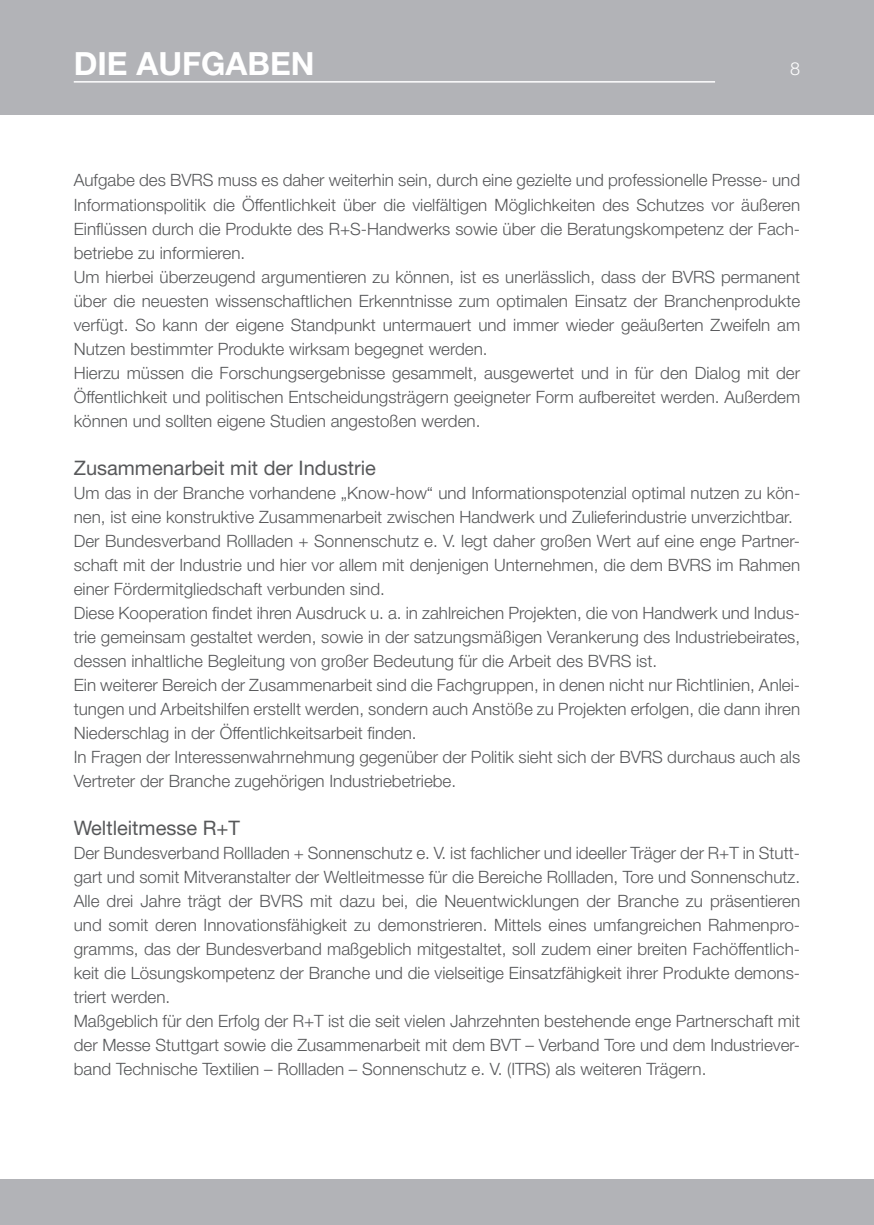
<style>
.page{position:relative;width:874px;height:1225px;background:#fff}
.page>*{position:absolute;margin:0;border:0;box-sizing:border-box;transform-origin:0 0}
.t1{font:700 32px "Helvetica Neue LT Pro";color:#fff}
.t2{font:20px "Helvetica Neue LT Pro";color:#57585a}
.t3{font:300 18px "Helvetica Neue LT Pro";color:#fff}
.t4{font:300 17px/24px "Helvetica Neue LT Pro";color:#57585a}
</style>
<div class="page">
<div style="left:0;top:0;width:856px;height:114px;background:#b2b3b7"></div>
<div style="left:856px;top:0;width:17px;height:114px;background:#b2b3b7"></div>
<div style="left:0;top:1179px;width:873px;height:46px;background:#b2b3b7"></div>
<hr style="left:74px;top:81px;width:640px;height:2px;background:#fff">
<h1 class="t1" style="left:74px;top:44px;width:242px">DIE AUFGABEN</h1>
<p class="t3" style="left:789px;top:58px;width:12px">8</p>
<p class="t4" style="left:74px;top:168px;width:727px">Aufgabe des BVRS muss es daher weiterhin sein, durch eine gezielte und professionelle Presse- und Informationspolitik die Öffentlichkeit über die vielfältigen Möglichkeiten des Schutzes vor äußeren Einflüssen durch die Produkte des R+S-Handwerks sowie über die Beratungskompetenz der Fach&shy;betriebe zu informieren.<br>Um hierbei überzeugend argumentieren zu können, ist es unerlässlich, dass der BVRS permanent über die neuesten wissenschaftlichen Erkenntnisse zum optimalen Einsatz der Branchenprodukte verfügt. So kann der eigene Standpunkt untermauert und immer wieder geäußerten Zweifeln am Nutzen bestimmter Produkte wirksam begegnet werden.<br>Hierzu müssen die Forschungsergebnisse gesammelt, ausgewertet und in für den Dialog mit der Öffentlichkeit und politischen Entscheidungsträgern geeigneter Form aufbereitet werden. Außerdem können und sollten eigene Studien angestoßen werden.</p>
<p class="t2" style="left:74px;top:455px;width:303px">Zusammenarbeit mit der Industrie</p>
<p class="t4" style="left:74px;top:480px;width:727px">Um das in der Branche vorhandene „Know-how“ und Informationspotenzial optimal nutzen zu kön&shy;nen, ist eine konstruktive Zusammenarbeit zwischen Handwerk und Zulieferindustrie unverzichtbar.<br>Der Bundesverband Rollladen + Sonnenschutz e. V. legt daher großen Wert auf eine enge Partner&shy;schaft mit der Industrie und hier vor allem mit denjenigen Unternehmen, die dem BVRS im Rahmen einer Fördermitgliedschaft verbunden sind.<br>Diese Kooperation findet ihren Ausdruck u. a. in zahlreichen Projekten, die von Handwerk und Indus&shy;trie gemeinsam gestaltet werden, sowie in der satzungsmäßigen Verankerung des Industriebeirates, dessen inhaltliche Begleitung von großer Bedeutung für die Arbeit des BVRS ist.<br>Ein weiterer Bereich der Zusammenarbeit sind die Fachgruppen, in denen nicht nur Richtlinien, Anlei&shy;tungen und Arbeitshilfen erstellt werden, sondern auch Anstöße zu Projekten erfolgen, die dann ihren Niederschlag in der Öffentlichkeitsarbeit finden.<br>In Fragen der Interessenwahrnehmung gegenüber der Politik sieht sich der BVRS durchaus auch als Vertreter der Branche zugehörigen Industriebetriebe.</p>
<p class="t2" style="left:74px;top:815px;width:168px">Weltleitmesse R+T</p>
<p class="t4" style="left:74px;top:840px;width:727px">Der Bundesverband Rollladen + Sonnenschutz e. V. ist fachlicher und ideeller Träger der R+T in Stutt&shy;gart und somit Mitveranstalter der Weltleitmesse für die Bereiche Rollladen, Tore und Sonnenschutz.<br>Alle drei Jahre trägt der BVRS mit dazu bei, die Neuentwicklungen der Branche zu präsentieren und somit deren Innovationsfähigkeit zu demonstrieren. Mittels eines umfangreichen Rahmenpro&shy;gramms, das der Bundesverband maßgeblich mitgestaltet, soll zudem einer breiten Fachöffentlich&shy;keit die Lösungskompetenz der Branche und die vielseitige Einsatzfähigkeit ihrer Produkte demons&shy;triert werden.<br>Maßgeblich für den Erfolg der R+T ist die seit vielen Jahrzehnten bestehende enge Partnerschaft mit der Messe Stuttgart sowie die Zusammenarbeit mit dem BVT – Verband Tore und dem Industriever&shy;band Technische Textilien – Rollladen – Sonnenschutz e. V. (ITRS) als weiteren Trägern.</p>
</div>
